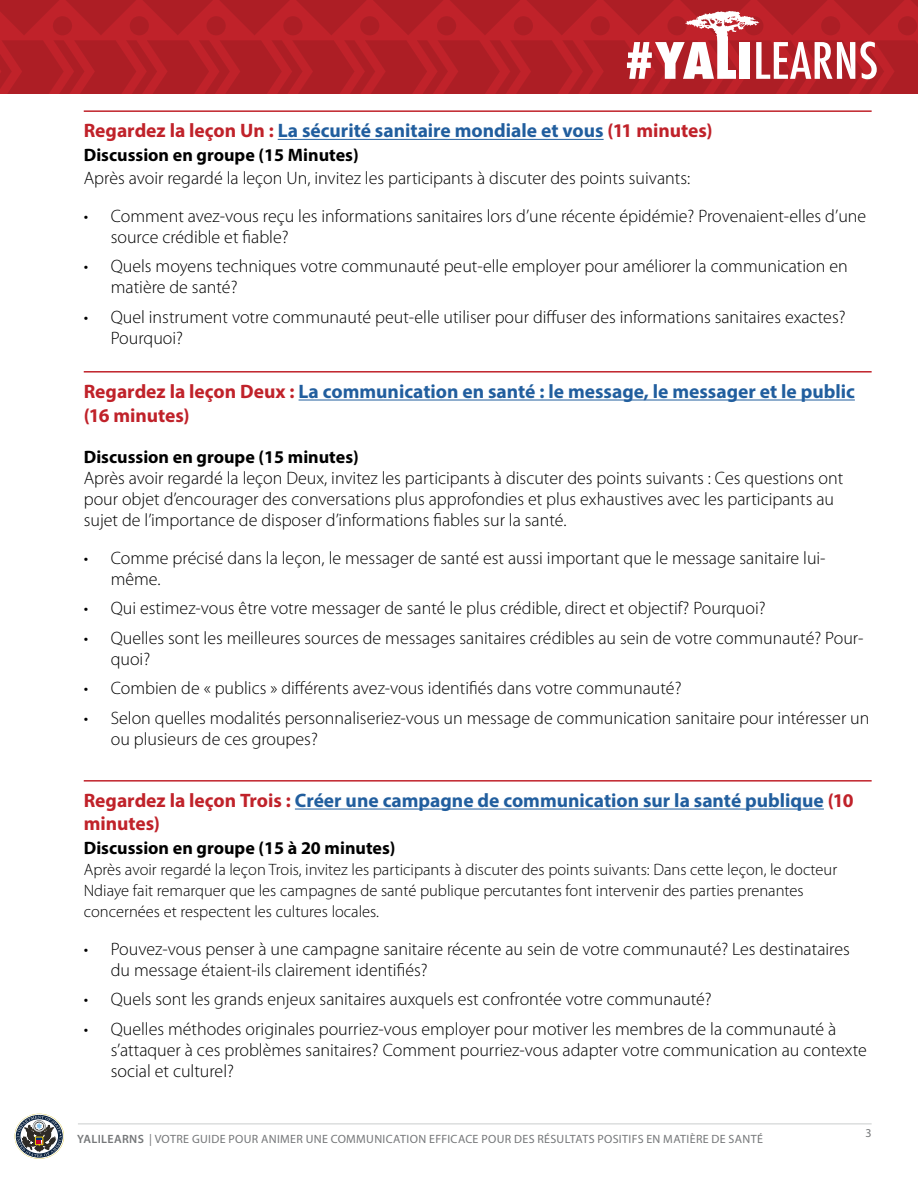
<style>
.page{position:relative;width:918px;height:1188px;background:#fff}
.page>*{position:absolute;margin:0;border:0;box-sizing:border-box;transform-origin:0 0}
.t1{font:700 19.5px/24px "Myriad Pro";color:#215e9e}
.t2{font:300 18px/21px "Myriad Pro";color:#000}
.t3{font:700 18px "Myriad Pro";color:#000}
.t4{font:300 16.5px/21px "Myriad Pro";color:#000}
.t5{font:12px "Myriad Pro";letter-spacing:.03em;color:#757779}
.s1{color:#c0222a}
.s2{font-weight:600}
</style>
<div class="page">
<hr style="left:78px;top:1124px;width:794px;height:1px;background:#cbcdce">
<svg style="left:0;top:0;width:918px;height:94px;background:#b82e34"></svg>
<div style="left:15px;top:1114px;width:49px;height:44px;border:1px solid #fff;border-radius:50%"></div>
<svg style="left:17px;top:1116px;width:45px;height:41px"></svg>
<hr style="left:84px;top:110px;width:788px;height:2px;background:#c0222a">
<hr style="left:278px;top:139px;width:326px;height:1px;background:#215e9e">
<hr style="left:84px;top:371px;width:788px;height:2px;background:#c0222a">
<hr style="left:299px;top:400px;width:556px;height:1px;background:#215e9e">
<hr style="left:84px;top:780px;width:788px;height:2px;background:#c0222a">
<hr style="left:295px;top:809px;width:529px;height:1px;background:#215e9e">
<p class="t1" style="left:84px;top:118px;width:630px"><span class="s1">Regardez la leçon Un :</span> La sécurité sanitaire mondiale et vous <span class="s1">(11 minutes)</span></p>
<p class="t3" style="left:84px;top:144px;width:276px">Discussion en groupe (15 Minutes)</p>
<p class="t2" style="left:84px;top:168px;width:608px">Après avoir regardé la leçon Un, invitez les participants à discuter des points suivants:</p>
<p class="t2" style="left:111px;top:206px;width:757px;text-indent:-27px">• Comment avez-vous reçu les informations sanitaires lors d’une récente épidémie? Provenaient-elles d’une source crédible et fiable?</p>
<p class="t2" style="left:111px;top:256px;width:739px;text-indent:-27px">• Quels moyens techniques votre communauté peut-elle employer pour améliorer la communication en matière de santé?</p>
<p class="t2" style="left:111px;top:307px;width:736px;text-indent:-27px">• Quel instrument votre communauté peut-elle utiliser pour diffuser des informations sanitaires exactes?<br>Pourquoi?</p>
<p class="t1" style="left:84px;top:379px;width:773px"><span class="s1">Regardez la leçon Deux :</span> La communication en santé : le message, le messager et le public <span class="s1">(16 minutes)</span></p>
<p class="t3" style="left:84px;top:445px;width:277px">Discussion en groupe (15 minutes)</p>
<p class="t2" style="left:84px;top:467px;width:761px">Après avoir regardé la leçon Deux, invitez les participants à discuter des points suivants : Ces questions ont pour objet d’encourager des conversations plus approfondies et plus exhaustives avec les participants au sujet de l’importance de disposer d’informations fiables sur la santé.</p>
<p class="t2" style="left:111px;top:547px;width:716px;text-indent:-27px">• Comme précisé dans la leçon, le messager de santé est aussi important que le message sanitaire lui&shy;même.</p>
<p class="t2" style="left:84px;top:598px;width:683px">• Qui estimez-vous être votre messager de santé le plus crédible, direct et objectif? Pourquoi?</p>
<p class="t2" style="left:111px;top:627px;width:754px;text-indent:-27px">• Quelles sont les meilleures sources de messages sanitaires crédibles au sein de votre communauté? Pour&shy;quoi?</p>
<p class="t2" style="left:84px;top:678px;width:599px">• Combien de « publics » différents avez-vous identifiés dans votre communauté?</p>
<p class="t2" style="left:111px;top:707px;width:760px;text-indent:-27px">• Selon quelles modalités personnaliseriez-vous un message de communication sanitaire pour intéresser un ou plusieurs de ces groupes?</p>
<p class="t1" style="left:84px;top:789px;width:771px;line-height:22.5px"><span class="s1">Regardez la leçon Trois :</span> Créer une campagne de communication sur la santé publique <span class="s1">(10 minutes)</span></p>
<p class="t3" style="left:84px;top:836px;width:313px">Discussion en groupe (15 à 20 minutes)</p>
<p class="t4" style="left:84px;top:859px;width:755px">Après avoir regardé la leçon Trois, invitez les participants à discuter des points suivants: Dans cette leçon, le docteur<br>Ndiaye fait remarquer que les campagnes de santé publique percutantes font intervenir des parties prenantes concernées et respectent les cultures locales.</p>
<p class="t2" style="left:111px;top:938px;width:741px;text-indent:-27px">• Pouvez-vous penser à une campagne sanitaire récente au sein de votre communauté? Les destinataires du message étaient-ils clairement identifiés?</p>
<p class="t2" style="left:84px;top:989px;width:630px">• Quels sont les grands enjeux sanitaires auxquels est confrontée votre communauté?</p>
<p class="t2" style="left:111px;top:1018px;width:758px;text-indent:-27px">• Quelles méthodes originales pourriez-vous employer pour motiver les membres de la communauté à s’attaquer à ces problèmes sanitaires? Comment pourriez-vous adapter votre communication au contexte social et culturel?</p>
<p class="t5" style="left:77px;top:1132px;width:687px"><span class="s2">YALILEARNS</span> | VOTRE GUIDE POUR ANIMER UNE COMMUNICATION EFFICACE POUR DES RÉSULTATS POSITIFS EN MATIÈRE DE SANTÉ</p>
<p class="t5" style="left:865px;top:1126px;width:8px">3</p>
</div>
